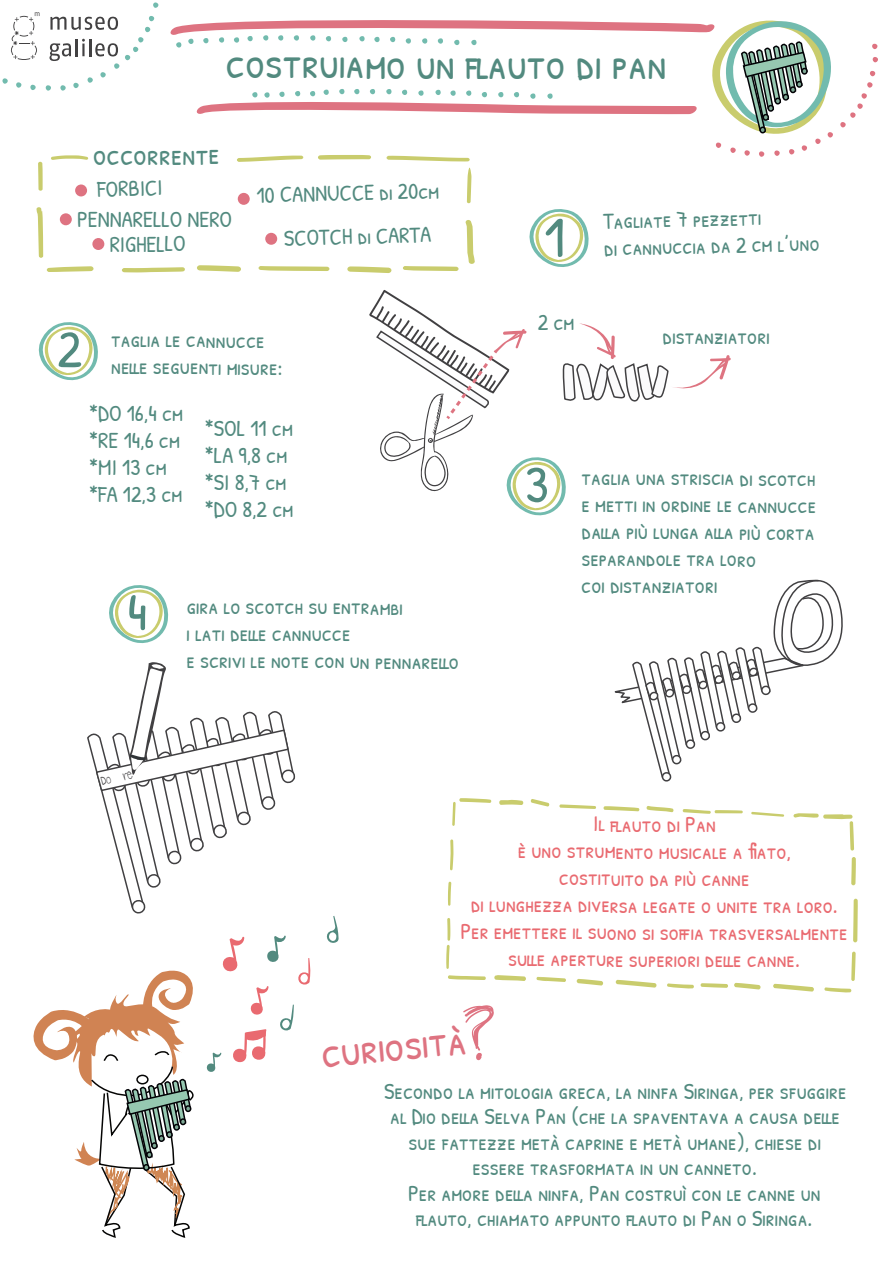
<style>
.page{position:relative;width:893px;height:1263px;background:#fff}
.page>*{position:absolute;margin:0;border:0;box-sizing:border-box;transform-origin:0 0}
.t1{font:57.9px "Patrick Hand SC";color:#528a7f}
.t2{font:52.65px "Patrick Hand SC";color:#528a7f}
.t3{font:43.95px "Patrick Hand SC";color:#528a7f}
.t4{font:43.95px "Patrick Hand SC";color:#de7381}
.t5{font:30px "Patrick Hand SC";color:#528a7f}
.t6{font:22.5px/27px "Patrick Hand SC";color:#528a7f}
.t7{font:22.5px/27px "Patrick Hand SC";letter-spacing:-.005em;color:#e96a70;text-align:center}
.t8{font:12.9px "Brooke Shappell 8";color:#414042;scale:.89 1}
</style>
<div class="page">
<svg style="left:872px;top:44px;width:6px;height:5px"></svg>
<svg style="left:870px;top:71px;width:5px;height:5px"></svg>
<svg style="left:872px;top:57px;width:6px;height:5px"></svg>
<svg style="left:840px;top:82px;width:32px;height:46px"></svg>
<svg style="left:224px;top:20px;width:486px;height:94px"></svg>
<svg style="left:234px;top:37px;width:5px;height:6px"></svg>
<svg style="left:247px;top:36px;width:6px;height:6px"></svg>
<svg style="left:263px;top:35px;width:6px;height:6px"></svg>
<svg style="left:278px;top:35px;width:6px;height:6px"></svg>
<svg style="left:293px;top:35px;width:6px;height:6px"></svg>
<svg style="left:310px;top:35px;width:6px;height:6px"></svg>
<svg style="left:326px;top:36px;width:5px;height:6px"></svg>
<svg style="left:342px;top:36px;width:6px;height:7px"></svg>
<svg style="left:359px;top:36px;width:6px;height:6px"></svg>
<svg style="left:374px;top:36px;width:6px;height:7px"></svg>
<svg style="left:390px;top:37px;width:5px;height:6px"></svg>
<svg style="left:405px;top:38px;width:6px;height:6px"></svg>
<svg style="left:422px;top:38px;width:6px;height:6px"></svg>
<svg style="left:437px;top:38px;width:6px;height:6px"></svg>
<svg style="left:454px;top:39px;width:6px;height:7px"></svg>
<svg style="left:471px;top:39px;width:6px;height:7px"></svg>
<svg style="left:252px;top:92px;width:6px;height:6px"></svg>
<svg style="left:264px;top:92px;width:6px;height:6px"></svg>
<svg style="left:279px;top:91px;width:6px;height:6px"></svg>
<svg style="left:295px;top:91px;width:5px;height:6px"></svg>
<svg style="left:310px;top:91px;width:5px;height:6px"></svg>
<svg style="left:323px;top:89px;width:6px;height:6px"></svg>
<svg style="left:339px;top:89px;width:6px;height:6px"></svg>
<svg style="left:354px;top:89px;width:6px;height:6px"></svg>
<svg style="left:370px;top:89px;width:5px;height:6px"></svg>
<svg style="left:386px;top:89px;width:6px;height:6px"></svg>
<svg style="left:402px;top:89px;width:5px;height:7px"></svg>
<svg style="left:418px;top:90px;width:6px;height:6px"></svg>
<svg style="left:435px;top:89px;width:6px;height:7px"></svg>
<svg style="left:450px;top:90px;width:6px;height:6px"></svg>
<svg style="left:466px;top:90px;width:6px;height:6px"></svg>
<svg style="left:481px;top:92px;width:6px;height:6px"></svg>
<svg style="left:498px;top:92px;width:6px;height:6px"></svg>
<svg style="left:514px;top:92px;width:5px;height:6px"></svg>
<svg style="left:530px;top:93px;width:6px;height:6px"></svg>
<svg style="left:547px;top:93px;width:6px;height:6px"></svg>
<div style="left:75px;top:184px;width:12px;height:13px;background:#de7381;border-radius:50%"></div>
<div style="left:60px;top:213px;width:12px;height:12px;background:#de7381;border-radius:50%"></div>
<div style="left:92px;top:238px;width:13px;height:12px;background:#de7381;border-radius:50%"></div>
<svg style="left:463px;top:1005px;width:31px;height:55px"></svg>
<svg style="left:51px;top:155px;width:37px;height:5px"></svg>
<svg style="left:318px;top:155px;width:53px;height:5px"></svg>
<svg style="left:237px;top:156px;width:66px;height:6px"></svg>
<svg style="left:467px;top:168px;width:4px;height:35px"></svg>
<svg style="left:465px;top:220px;width:10px;height:44px"></svg>
<svg style="left:259px;top:266px;width:70px;height:5px"></svg>
<svg style="left:224px;top:265px;width:17px;height:7px"></svg>
<svg style="left:387px;top:156px;width:83px;height:6px"></svg>
<svg style="left:403px;top:266px;width:56px;height:5px"></svg>
<svg style="left:347px;top:266px;width:44px;height:7px"></svg>
<svg style="left:122px;top:268px;width:25px;height:4px"></svg>
<svg style="left:47px;top:266px;width:47px;height:6px"></svg>
<svg style="left:38px;top:162px;width:5px;height:29px"></svg>
<svg style="left:36px;top:207px;width:7px;height:51px"></svg>
<div style="left:265px;top:233px;width:12px;height:12px;background:#de7381;border-radius:50%"></div>
<div style="left:238px;top:193px;width:12px;height:12px;background:#de7381;border-radius:50%"></div>
<svg style="left:603px;top:806px;width:36px;height:5px"></svg>
<svg style="left:531px;top:799px;width:18px;height:7px"></svg>
<svg style="left:559px;top:804px;width:37px;height:5px"></svg>
<svg style="left:751px;top:812px;width:33px;height:5px"></svg>
<svg style="left:700px;top:983px;width:28px;height:5px"></svg>
<svg style="left:536px;top:977px;width:30px;height:5px"></svg>
<svg style="left:494px;top:975px;width:32px;height:6px"></svg>
<svg style="left:646px;top:806px;width:27px;height:6px"></svg>
<svg style="left:683px;top:809px;width:60px;height:5px"></svg>
<svg style="left:667px;top:983px;width:27px;height:6px"></svg>
<svg style="left:616px;top:980px;width:40px;height:8px"></svg>
<svg style="left:577px;top:979px;width:26px;height:6px"></svg>
<svg style="left:851px;top:951px;width:5px;height:30px"></svg>
<svg style="left:824px;top:987px;width:27px;height:5px"></svg>
<svg style="left:773px;top:984px;width:41px;height:8px"></svg>
<svg style="left:734px;top:983px;width:27px;height:6px"></svg>
<svg style="left:793px;top:813px;width:61px;height:37px"></svg>
<svg style="left:853px;top:899px;width:5px;height:43px"></svg>
<svg style="left:851px;top:857px;width:5px;height:28px"></svg>
<svg style="left:448px;top:975px;width:38px;height:5px"></svg>
<svg style="left:452px;top:798px;width:39px;height:28px"></svg>
<svg style="left:450px;top:839px;width:3px;height:31px"></svg>
<svg style="left:448px;top:882px;width:3px;height:24px"></svg>
<svg style="left:446px;top:918px;width:4px;height:51px"></svg>
<svg style="left:499px;top:800px;width:24px;height:5px"></svg>
<svg style="left:147px;top:18px;width:77px;height:1037px"></svg>
<svg style="left:326px;top:916px;width:13px;height:27px"></svg>
<svg style="left:280px;top:1005px;width:14px;height:26px"></svg>
<svg style="left:298px;top:958px;width:12px;height:27px"></svg>
<svg style="left:250px;top:986px;width:18px;height:29px"></svg>
<svg style="left:219px;top:936px;width:25px;height:37px"></svg>
<svg style="left:267px;top:935px;width:19px;height:27px"></svg>
<svg style="left:205px;top:1052px;width:16px;height:20px"></svg>
<svg style="left:233px;top:1029px;width:34px;height:33px"></svg>
<svg style="left:529px;top:209px;width:60px;height:58px"></svg>
<svg style="left:38px;top:322px;width:60px;height:59px"></svg>
<svg style="left:109px;top:584px;width:60px;height:60px"></svg>
<svg style="left:16px;top:82px;width:5px;height:6px"></svg>
<svg style="left:153px;top:2px;width:6px;height:6px"></svg>
<svg style="left:30px;top:84px;width:6px;height:6px"></svg>
<svg style="left:2px;top:78px;width:6px;height:6px"></svg>
<svg style="left:10px;top:12px;width:29px;height:48px"></svg>
<svg style="left:46px;top:16px;width:108px;height:75px"></svg>
<svg style="left:369px;top:290px;width:362px;height:226px"></svg>
<svg style="left:614px;top:579px;width:229px;height:202px"></svg>
<svg style="left:87px;top:662px;width:209px;height:251px"></svg>
<svg style="left:33px;top:969px;width:165px;height:269px"></svg>
<div style="left:136px;top:1074px;width:13px;height:10px;border:2px solid #050504;border-radius:50%"></div>
<svg style="left:710px;top:20px;width:123px;height:137px"></svg>
<h3 class="t3" style="left:226px;top:33px;width:443px">costruiamo un flauto di pan</h3>
<h3 class="t5" style="left:93px;top:135px;width:128px;rotate:-1deg">occorrente</h3>
<p class="t6" style="left:97px;top:175px;width:67px;rotate:-2deg">FORBICI</p>
<p class="t6" style="left:110px;top:206px;width:124px;line-height:24.8px;text-indent:-33px">PENNARELLO NERO<br>RIGHELLO</p>
<p class="t6" style="left:256px;top:182px;width:184px;rotate:-2deg">10 CANNUCCE di 20cm</p>
<p class="t6" style="left:283px;top:225px;width:149px;rotate:-2deg">SCOTCH di CARTA</p>
<h2 class="t2" style="left:57px;top:312px;width:26px">2</h2>
<p class="t6" style="left:111px;top:326px;width:173px">taglia le cannucce nelle seguenti misure:</p>
<p class="t6" style="left:89px;top:399px;width:95px">*DO 16,4 cm *RE 14,6 cm *MI 13 cm *FA 12,3 cm</p>
<p class="t6" style="left:205px;top:414px;width:90px">*SOL 11 cm *LA 9,8 cm *SI 8,7 cm *DO 8,2 cm</p>
<h2 class="t2" style="left:127px;top:575px;width:21px">4</h2>
<p class="t6" style="left:186px;top:592px;width:274px">gira lo scotch su entrambi<br>i lati delle cannucce<br>e scrivi le note con un pennarello</p>
<p class="t8" style="left:100px;top:776px;width:37px;rotate:-13deg">Do re</p>
<h1 class="t1" style="left:544px;top:197px;width:23px">1</h1>
<p class="t6" style="left:538px;top:309px;width:38px">2 cm</p>
<p class="t6" style="left:603px;top:207px;width:217px;rotate:-1deg">Tagliate 7 pezzetti<br>di cannuccia da 2 cm l’uno</p>
<p class="t6" style="left:662px;top:322px;width:109px">distanziatori</p>
<h2 class="t2" style="left:525px;top:447px;width:25px">3</h2>
<p class="t6" style="left:581px;top:464px;width:237px">taglia una striscia di scotch e metti in ordine le cannucce dalla più lunga alla più corta separandole tra loro<br>coi distanziatori</p>
<p class="t7" style="left:460px;top:810px;width:389px">Il flauto di Pan<br>è uno strumento musicale a fiato,<br>costituito da più canne<br>di lunghezza diversa legate o unite tra loro.<br>Per emettere il suono si soffia trasversalmente sulle aperture superiori delle canne.</p>
<h3 class="t4" style="left:318px;top:1021px;width:147px;rotate:-5deg">curiosità</h3>
<p class="t6" style="left:384px;top:1077px;width:464px;line-height:25.5px;text-align:center">Secondo la mitologia greca, la ninfa Siringa, per sfuggire al Dio della Selva Pan (che la spaventava a causa delle sue fattezze metà caprine e metà umane), chiese di essere trasformata in un canneto.<br>Per amore della ninfa, Pan costruì con le canne un flauto, chiamato appunto flauto di Pan o Siringa.</p>
</div>
